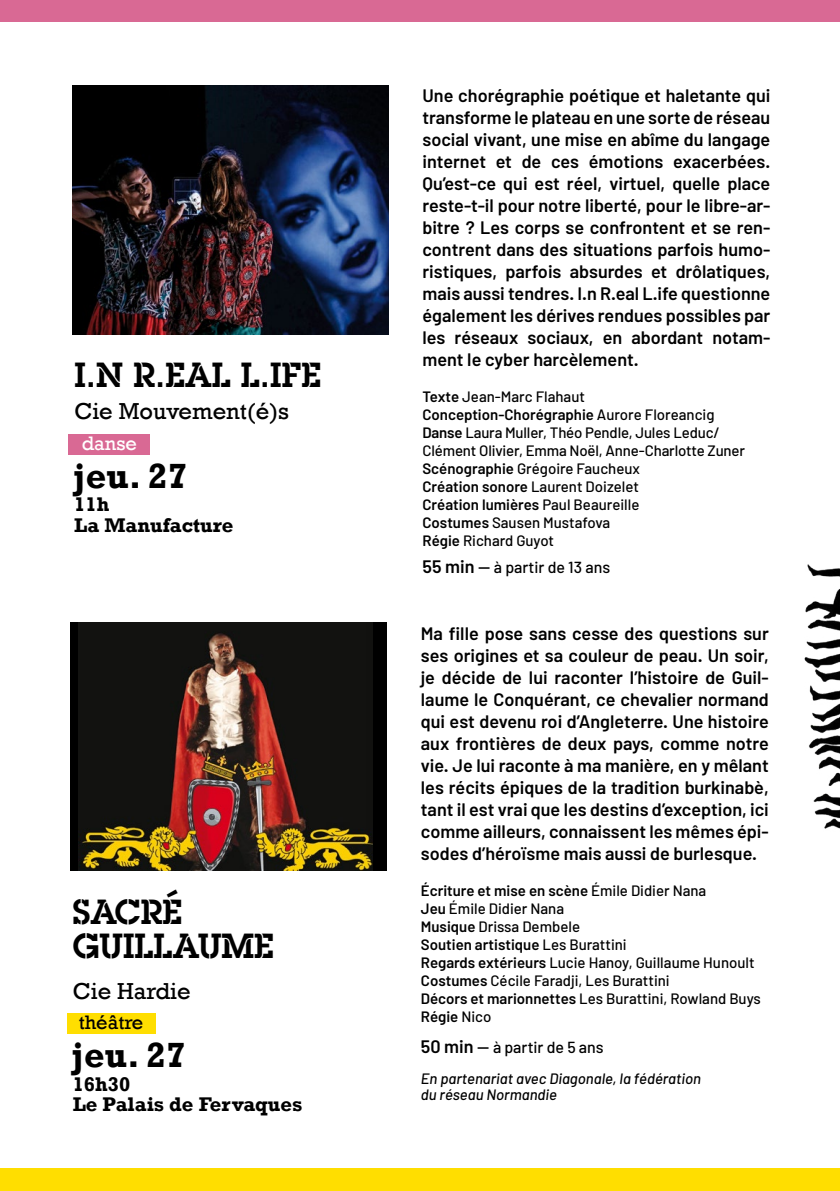
<style>
.page{position:relative;width:840px;height:1191px;background:#fff}
.page>*{position:absolute;margin:0;border:0;box-sizing:border-box;transform-origin:0 0}
.t1{font:700 35.8px "Rockwell";color:#000}
.t2{font:34px/34px "Pack In";color:#000}
.t3{font:23.6px "Rockwell";color:#000}
.t4{font:700 20.2px/20.2px "Rockwell";color:#000}
.t5{font:20px "Rockwell";color:#000}
.t6{font:20px "Rockwell";color:#fff}
.t7{font:600 18px/22px "Barlow";color:#000;text-align:justify}
.t8{font:500 16px "Barlow";color:#000}
.t9{font:500 15px/18px "Barlow";color:#000}
.t10{font:italic 500 15px/16px "Barlow";color:#000}
.s1{font-weight:600}
.s2{font-weight:600;font-size:18px}
.s3{font-size:18px}
</style>
<div class="page">
<div style="left:67px;top:1013px;width:88px;height:20px;background:#ffde00"></div>
<div style="left:70px;top:623px;width:316px;height:248px;background:#000"></div>
<img style="left:78px;top:623px;width:294px;height:248px">
<img style="left:72px;top:85px;width:316px;height:249px">
<div style="left:0;top:0;width:839px;height:22px;background:#d96994"></div>
<div style="left:0;top:1168px;width:839px;height:23px;background:#ffde00"></div>
<div style="left:68px;top:434px;width:82px;height:20px;background:#d96994"></div>
<img style="left:804px;top:564px;width:35px;height:265px">
<h2 class="t2" style="left:74px;top:357px;width:248px">I.N R.EAL L.IFE</h2>
<h3 class="t3" style="left:74px;top:398px;width:216px">Cie Mouvement(é)s</h3>
<p class="t6" style="left:82px;top:432px;width:57px">danse</p>
<h1 class="t1" style="left:73px;top:454px;width:116px">jeu. 27</h1>
<p class="t4" style="left:74px;top:494px;width:161px">11h<br>La Manufacture</p>
<h2 class="t2" style="left:73px;top:894px;width:202px">SACRÉ<br>GUILLAUME</h2>
<h3 class="t3" style="left:73px;top:977px;width:119px">Cie Hardie</h3>
<p class="t5" style="left:79px;top:1010px;width:66px">théâtre</p>
<h1 class="t1" style="left:71px;top:1033px;width:116px">jeu. 27</h1>
<p class="t4" style="left:73px;top:1073px;width:231px">16h30<br>Le Palais de Fervaques</p>
<p class="t7" style="left:422px;top:84px;width:349px">Une chorégraphie poétique et haletante qui transforme le plateau en une sorte de réseau social vivant, une mise en abîme du langage internet et de ces émotions exacerbées.<br>Qu’est-ce qui est réel, virtuel, quelle place reste-t-il pour notre liberté, pour le libre-ar&shy;bitre ? Les corps se confrontent et se ren&shy;contrent dans des situations parfois humo&shy;ristiques, parfois absurdes et drôlatiques, mais aussi tendres. I.n R.eal L.ife questionne également les dérives rendues possibles par les réseaux sociaux, en abordant notam&shy;ment le cyber harcèlement.</p>
<p class="t9" style="left:422px;top:387px;width:324px"><span class="s1">Texte</span> Jean-Marc Flahaut <span class="s1">Conception-Chorégraphie</span> Aurore Floreancig <span class="s1">Danse</span> Laura Muller, Théo Pendle, Jules Leduc/ Clément Olivier, Emma Noël, Anne-Charlotte Zuner <span class="s1">Scénographie</span> Grégoire Faucheux<br><span class="s1">Création sonore</span> Laurent Doizelet<br><span class="s1">Création lumières</span> Paul Beaureille<br><span class="s1">Costumes</span> Sausen Mustafova<br><span class="s1">Régie</span> Richard Guyot</p>
<p class="t8" style="left:422px;top:557px;width:189px"><span class="s2">55 min</span> <span class="s3">—</span> à partir de 13 ans</p>
<p class="t7" style="left:420px;top:622px;width:349px">Ma fille pose sans cesse des questions sur ses origines et sa couleur de peau. Un soir, je décide de lui raconter l’histoire de Guil&shy;laume le Conquérant, ce chevalier normand qui est devenu roi d’Angleterre. Une histoire aux frontières de deux pays, comme notre vie. Je lui raconte à ma manière, en y mêlant les récits épiques de la tradition burkinabè, tant il est vrai que les destins d’exception, ici comme ailleurs, connaissent les mêmes épi&shy;sodes d’héroïsme mais aussi de burlesque.</p>
<p class="t9" style="left:420px;top:881px;width:341px"><span class="s1">Écriture et mise en scène</span> Émile Didier Nana<br><span class="s1">Jeu</span> Émile Didier Nana<br><span class="s1">Musique</span> Drissa Dembele<br><span class="s1">Soutien artistique</span> Les Burattini<br><span class="s1">Regards extérieurs</span> Lucie Hanoy, Guillaume Hunoult <span class="s1">Costumes</span> Cécile Faradji, Les Burattini<br><span class="s1">Décors et marionnettes</span> Les Burattini, Rowland Buys <span class="s1">Régie</span> Nico</p>
<p class="t8" style="left:420px;top:1037px;width:184px"><span class="s2">50 min</span> <span class="s3">—</span> à partir de 5 ans</p>
<p class="t10" style="left:420px;top:1070px;width:281px">En partenariat avec Diagonale, la fédération du réseau Normandie</p>
</div>
